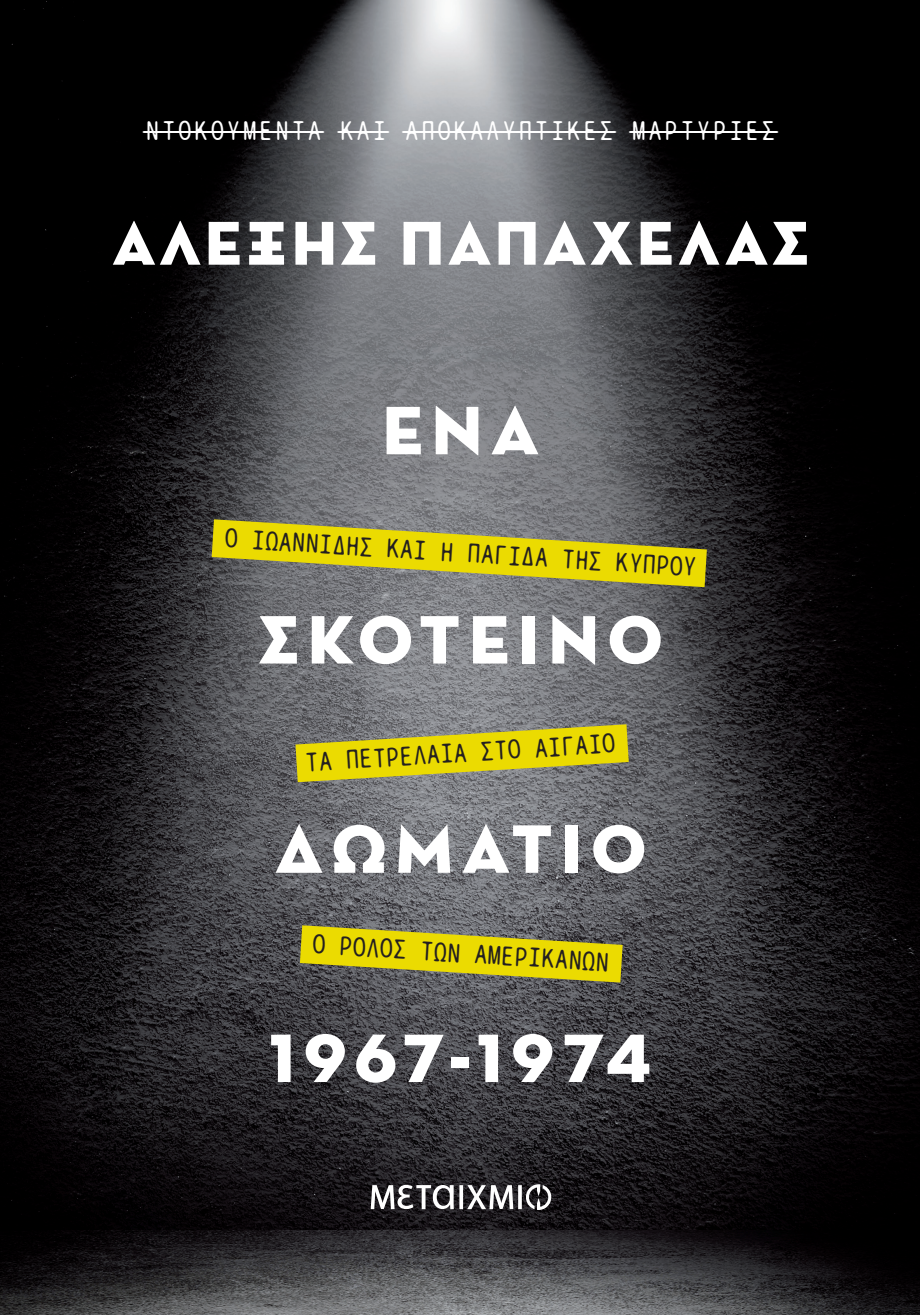
<style>
.page{position:relative;width:920px;height:1315px;background:#fff}
.page>*{position:absolute;margin:0;border:0;box-sizing:border-box;transform-origin:0 0}
.t1{font:69.75px "Neutraface Display Titling";letter-spacing:.125em;color:#fff}
.t2{font:63px "Neutraface Display Titling";letter-spacing:.06em;color:#fff}
.t3{font:27px "B Ptypewrite";color:#231f20}
.t4{font:27px "B Ptypewrite Strikethrough";color:#fff}
</style>
<div class="page">
<img style="left:0;top:0;width:919px;height:1315px">
<svg style="left:370px;top:1184px;width:182px;height:26px"></svg>
<svg style="left:212px;top:519px;width:494px;height:68px;background:#b3aa33"></svg>
<svg style="left:295px;top:724px;width:333px;height:58px;background:#c2b82d"></svg>
<svg style="left:300px;top:925px;width:322px;height:58px;background:#b8ae22"></svg>
<svg style="left:0;top:0;width:9px;height:6px"></svg>
<svg style="left:0;top:1311px;width:9px;height:4px"></svg>
<svg style="left:912px;top:0;width:8px;height:6px"></svg>
<svg style="left:912px;top:1311px;width:8px;height:4px"></svg>
<p class="t4" style="left:144px;top:115px;width:633px">ΝΤΟΚΟΥΜΕΝΤΑ ΚΑΙ ΑΠΟΚΑΛΥΠΤΙΚΕΣ ΜΑΡΤΥΡΙΕΣ</p>
<h2 class="t2" style="left:112px;top:193px;width:697px">ΑΛΕΞΗΣ ΠΑΠΑΧΕΛΑΣ</h2>
<h1 class="t1" style="left:382px;top:375px;width:158px">Ενα</h1>
<p class="t3" style="left:225px;top:520px;width:477px;rotate:4deg">Ο ΙΩΑΝΝΙΔΗΣ ΚΑΙ Η ΠΑΓΙΔΑ ΤΗΣ ΚΥΠΡΟΥ</p>
<h1 class="t1" style="left:259px;top:584px;width:405px">σκοτεινό</h1>
<p class="t3" style="left:303px;top:748px;width:315px;rotate:-4deg">ΤΑ ΠΕΤΡΕΛΑΙΑ ΣΤΟ ΑΙΓΑΙΟ</p>
<h1 class="t1" style="left:275px;top:794px;width:372px">δωμάτιο</h1>
<p class="t3" style="left:312px;top:927px;width:301px;rotate:4deg">Ο ΡΌΛΟΣ ΤΩΝ ΑΜΕΡΙΚΑΝΏΝ</p>
<h1 class="t1" style="left:270px;top:1003px;width:383px">1967-1974</h1>
</div>
